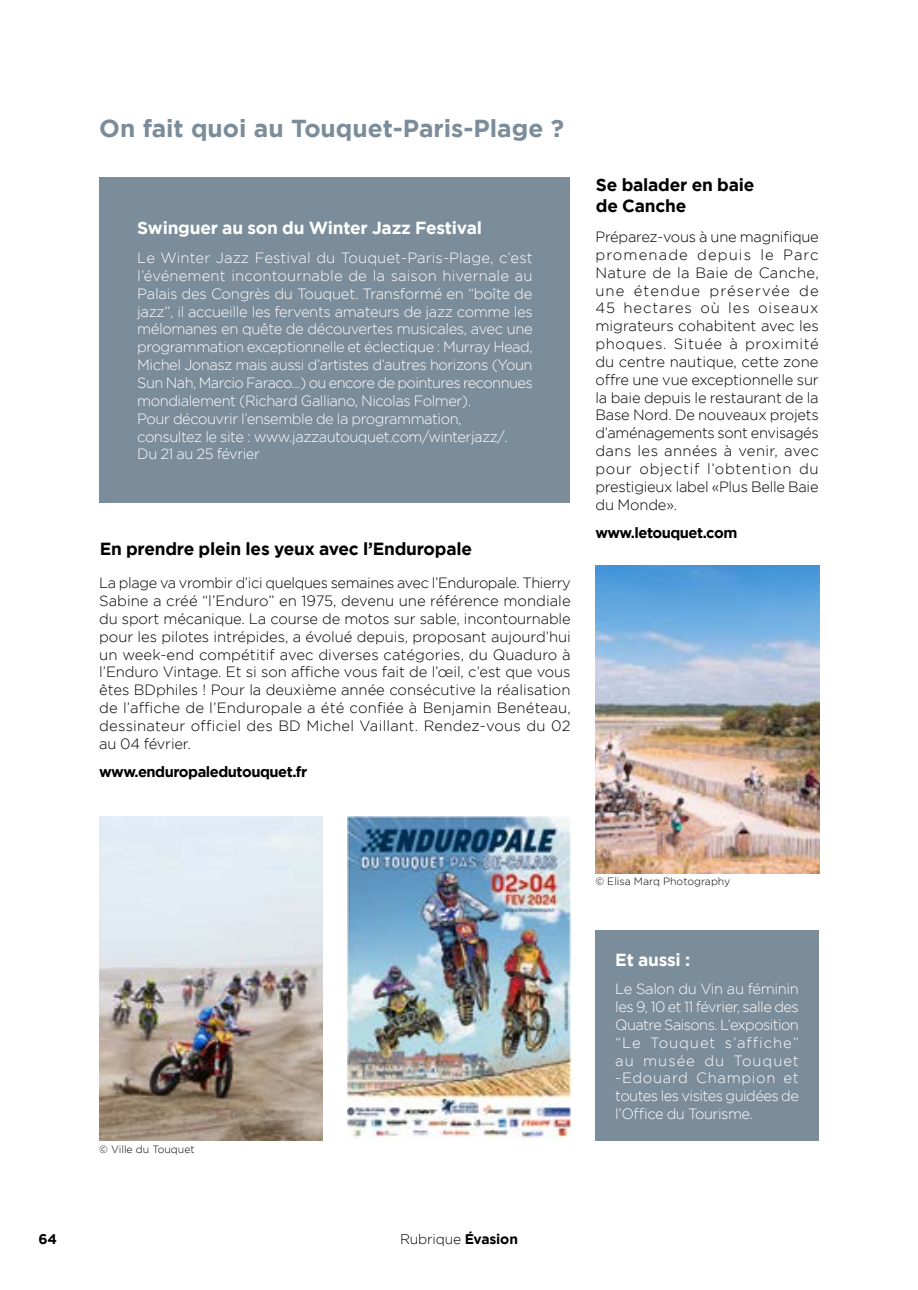
<style>
.page{position:relative;width:918px;height:1290px;background:#fff}
.page>*{position:absolute;margin:0;border:0;box-sizing:border-box;transform-origin:0 0}
.t1{font:700 24.5px "Gotham";color:#7b8c9a}
.t2{font:700 17.5px/21px "Gotham";letter-spacing:-.01em;color:#000}
.t3{font:700 17.5px "Gotham";letter-spacing:-.01em;color:#fff}
.t4{font:300 14.88px/17.8px "Gotham";letter-spacing:.005em;color:#000;text-align:justify}
.t5{font:300 14.88px/17.8px "Gotham";letter-spacing:-.03em;color:#fff;text-align:justify}
.t6{font:700 14.88px "Gotham";letter-spacing:-.03em;color:#000}
.t7{font:300 14px "Gotham";letter-spacing:-.01em;color:#000}
.t8{font:700 14px "Gotham";color:#000}
.t9{font:300 10.5px "Gotham";color:#000}
.s1{font-weight:700}
</style>
<div class="page">
<img style="left:99px;top:817px;width:223px;height:324px">
<img style="left:347px;top:817px;width:223px;height:324px">
<img style="left:596px;top:566px;width:223px;height:307px">
<div style="left:99px;top:177px;width:471px;height:326px;background:#7b8c9a"></div>
<div style="left:595px;top:930px;width:224px;height:211px;background:#7b8c9a"></div>
<h1 class="t1" style="left:99px;top:112px;width:466px">On fait quoi au Touquet-Paris-Plage ?</h1>
<p class="t3" style="left:137px;top:216px;width:346px">Swinguer au son du Winter Jazz Festival</p>
<p class="t5" style="left:137px;top:248px;width:397px;text-align:left">Le Winter Jazz Festival du Touquet-Paris-Plage, c’est l’événement incontournable de la saison hivernale au Palais des Congrès du Touquet. Transformé en “boîte de jazz”, il accueille les fervents amateurs de jazz comme les mélomanes en quête de découvertes musicales, avec une programmation exceptionnelle et éclectique : Murray Head, Michel Jonasz mais aussi d’artistes d’autres horizons (Youn Sun Nah, Marcio Faraco...) ou encore de pointures reconnues mondialement (Richard Galliano, Nicolas Folmer).<br>Pour découvrir l’ensemble de la programmation,<br>consultez le site : www.jazzautouquet.com/winterjazz/.<br>Du 21 au 25 février</p>
<p class="t2" style="left:100px;top:538px;width:374px">En prendre plein les yeux avec l’Enduropale</p>
<p class="t4" style="left:99px;top:573px;width:473px">La plage va vrombir d’ici quelques semaines avec l’Enduropale. Thierry Sabine a créé “l’Enduro” en 1975, devenu une référence mondiale du sport mécanique. La course de motos sur sable, incontournable pour les pilotes intrépides, a évolué depuis, proposant aujourd’hui un week-end compétitif avec diverses catégories, du Quaduro à l’Enduro Vintage. Et si son affiche vous fait de l’œil, c’est que vous êtes BDphiles ! Pour la deuxième année consécutive la réalisation de l’affiche de l’Enduropale a été confiée à Benjamin Benéteau, dessinateur officiel des BD Michel Vaillant. Rendez-vous du 02 au 04 février.</p>
<p class="t6" style="left:99px;top:762px;width:209px">www.enduropaledutouquet.fr</p>
<p class="t2" style="left:596px;top:175px;width:160px">Se balader en baie de Canche</p>
<p class="t4" style="left:595px;top:227px;width:225px">Préparez-vous à une magnifique promenade depuis le Parc Nature de la Baie de Canche, une étendue préservée de 45 hectares où les oiseaux migrateurs cohabitent avec les phoques. Située à proximité du centre nautique, cette zone offre une vue exceptionnelle sur la baie depuis le restaurant de la Base Nord. De nouveaux projets d’aménagements sont envisagés dans les années à venir, avec pour objectif l’obtention du prestigieux label «Plus Belle Baie du Monde».</p>
<p class="t6" style="left:595px;top:523px;width:143px">www.letouquet.com</p>
<p class="t9" style="left:99px;top:1143px;width:97px">© Ville du Touquet</p>
<p class="t8" style="left:39px;top:1230px;width:20px">64</p>
<p class="t7" style="left:400px;top:1230px;width:119px">Rubrique <span class="s1">Évasion</span></p>
<p class="t9" style="left:595px;top:875px;width:136px">© Elisa Marq Photography</p>
<p class="t3" style="left:615px;top:948px;width:76px">Et aussi :</p>
<p class="t5" style="left:615px;top:979px;width:185px">Le Salon du Vin au féminin les 9, 10 et 11 février, salle des Quatre Saisons. L’exposition “Le Touquet s’affiche” au musée du Touquet -Edouard Champion et toutes les visites guidées de l’Office du Tourisme.</p>
</div>
